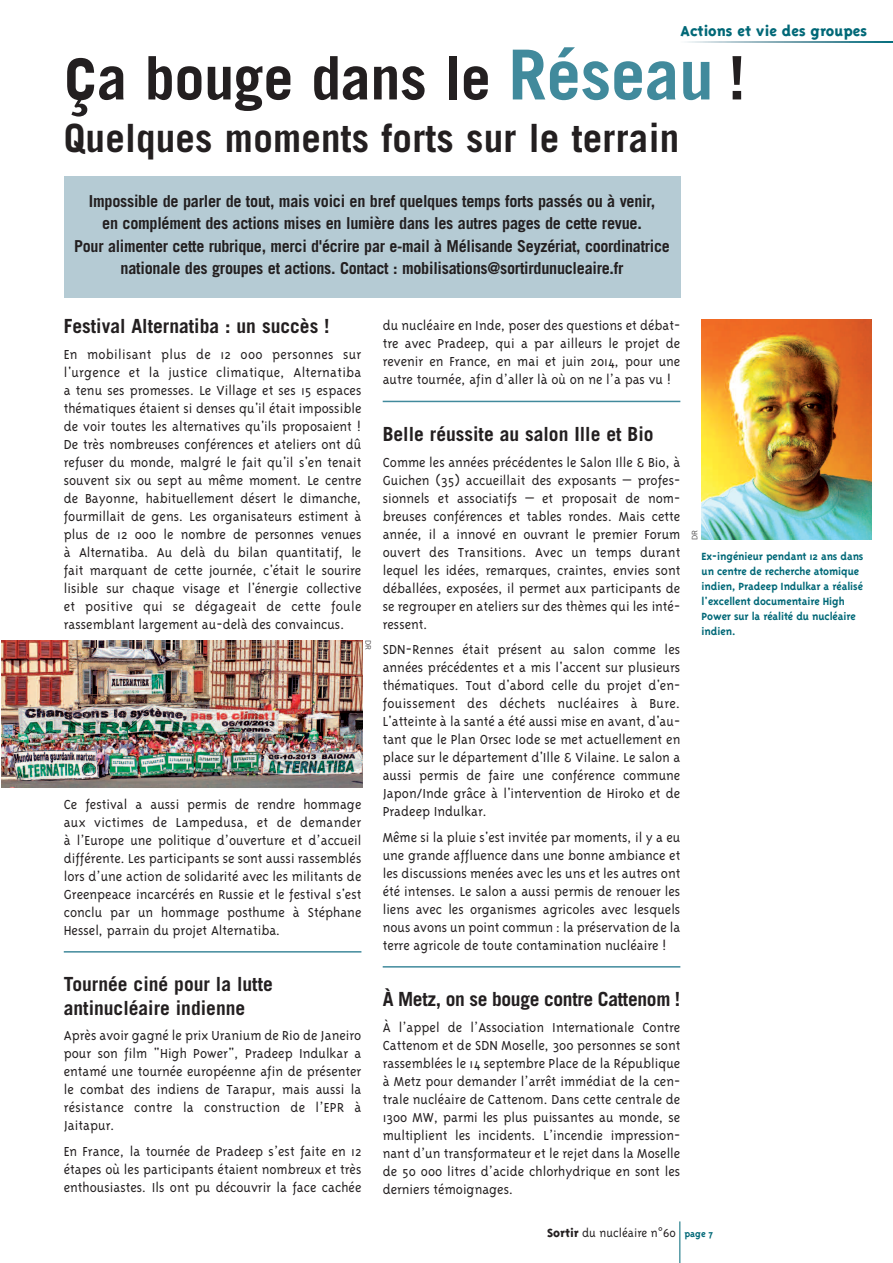
<style>
.page{position:relative;width:893px;height:1263px;background:#fff}
.page>*{position:absolute;margin:0;border:0;box-sizing:border-box;transform-origin:0 0}
.t1{font:700 60px "Trade Gothic LT Std";letter-spacing:-.005em;color:#231f20}
.t2{font:700 39px "Trade Gothic LT Std";letter-spacing:.005em;color:#231f20}
.t3{font:700 19.5px/23.4px "Trade Gothic LT Std";color:#231f20}
.t4{font:700 16.5px/22.5px "Trade Gothic LT Std";letter-spacing:-.015em;color:#231f20;text-align:center}
.t5{font:800 16.5px "Triplex";color:#006877}
.t6{font:300 15px/18px "Triplex";color:#231f20;text-align:justify}
.t7{font:300 13.5px "Triplex";color:#231f20}
.t8{font:700 12px/15px "Triplex";letter-spacing:-.01em;color:#006877}
.t9{font:300 7.5px "Trade Gothic LT Std";color:#231f20}
.s1{font-size:75px}
.s2{font-size:69px;color:#418a9c}
.s3{font-weight:800}
.s4{font-family:"Arial Narrow";font-weight:400}
.s5{font-weight:700;font-size:10.5px;color:#006877}
</style>
<div class="page">
<svg style="left:687px;top:41px;width:206px;height:2px"></svg>
<hr style="left:383px;top:966px;width:297px;height:1px;background:#418a9c">
<hr style="left:383px;top:401px;width:297px;height:1px;background:#418a9c">
<hr style="left:64px;top:951px;width:297px;height:1px;background:#418a9c">
<hr style="left:679px;top:1221px;width:1px;height:42px;background:#006877">
<img style="left:702px;top:320px;width:169px;height:220px">
<div style="left:64px;top:176px;width:616px;height:121px;background:#b5cbd4"></div>
<div style="left:2px;top:640px;width:361px;height:154px;background:linear-gradient(to right,#fff,#fff)"></div>
<img style="left:2px;top:641px;width:361px;height:146px">
<p class="t5" style="left:681px;top:21px;width:188px">Actions et vie des groupes</p>
<h1 class="t1" style="left:64px;top:56px;width:683px"><span class="s1">ç</span>a bouge dans le <span class="s2">Réseau</span> !</h1>
<h2 class="t2" style="left:64px;top:124px;width:617px">Quelques moments forts sur le terrain</h2>
<p class="t4" style="left:74px;top:191px;width:597px">Impossible de parler de tout, mais voici en bref quelques temps forts passés ou à venir,<br>en complément des actions mises en lumière dans les autres pages de cette revue.<br>Pour alimenter cette rubrique, merci d'écrire par e-mail à Mélisande Seyzériat, coordinatrice nationale des groupes et actions. Contact : mobilisations@sortirdunucleaire.fr</p>
<h3 class="t3" style="left:64px;top:316px;width:267px">Festival Alternatiba : un succès !</h3>
<p class="t6" style="left:64px;top:344px;width:299px">En mobilisant plus de 12 000 personnes sur l'urgence et la justice climatique, Alternatiba a tenu ses promesses. Le Village et ses 15 espaces thématiques étaient si denses qu'il était impossible de voir toutes les alternatives qu'ils proposaient !<br>De très nombreuses conférences et ateliers ont dû refuser du monde, malgré le fait qu'il s'en tenait souvent six ou sept au même moment. Le centre de Bayonne, habituellement désert le dimanche, fourmillait de gens. Les organisateurs estiment à plus de 12 000 le nombre de personnes venues à Alternatiba. Au delà du bilan quantitatif, le fait marquant de cette journée, c'était le sourire lisible sur chaque visage et l'énergie collective et positive qui se dégageait de cette foule rassemblant largement au-delà des convaincus.</p>
<p class="t9" style="left:371px;top:640px;width:12px;rotate:90deg">DR</p>
<p class="t6" style="left:64px;top:794px;width:299px">Ce festival a aussi permis de rendre hommage aux victimes de Lampedusa, et de demander à l’Europe une politique d’ouverture et d’accueil différente. Les participants se sont aussi rassemblés lors d’une action de solidarité avec les militants de Greenpeace incarcérés en Russie et le festival s'est conclu par un hommage posthume à Stéphane Hessel, parrain du projet Alternatiba.</p>
<h3 class="t3" style="left:64px;top:974px;width:211px">Tournée ciné pour la lutte antinucléaire indienne</h3>
<p class="t6" style="left:64px;top:1026px;width:299px">Après avoir gagné le prix Uranium de Rio de Janeiro pour son film "High Power", Pradeep Indulkar a entamé une tournée européenne afin de présenter le combat des indiens de Tarapur, mais aussi la résistance contre la construction de l’EPR à Jaitapur.</p>
<p class="t6" style="left:64px;top:1142px;width:299px">En France, la tournée de Pradeep s’est faite en 12 étapes où les participants étaient nombreux et très enthousiastes. Ils ont pu découvrir la face cachée</p>
<p class="t6" style="left:383px;top:316px;width:299px">du nucléaire en Inde, poser des questions et débat&shy;tre avec Pradeep, qui a par ailleurs le projet de revenir en France, en mai et juin 2014, pour une autre tournée, afin d’aller là où on ne l’a pas vu !</p>
<h3 class="t3" style="left:383px;top:424px;width:272px">Belle réussite au salon Ille et Bio</h3>
<p class="t6" style="left:383px;top:452px;width:299px">Comme les années précédentes le Salon Ille &amp; Bio, à Guichen (35) accueillait des exposants – profes&shy;sionnels et associatifs – et proposait de nom&shy;breuses conférences et tables rondes. Mais cette année, il a innové en ouvrant le premier Forum ouvert des Transitions. Avec un temps durant lequel les idées, remarques, craintes, envies sont déballées, exposées, il permet aux participants de se regrouper en ateliers sur des thèmes qui les inté&shy;ressent.</p>
<p class="t6" style="left:383px;top:640px;width:299px">SDN-Rennes était présent au salon comme les années précédentes et a mis l'accent sur plusieurs thématiques. Tout d'abord celle du projet d'en&shy;fouissement des déchets nucléaires à Bure.<br>L'atteinte à la santé a été aussi mise en avant, d'au&shy;tant que le Plan Orsec Iode se met actuellement en place sur le département d'Ille &amp; Vilaine. Le salon a aussi permis de faire une conférence commune Japon/Inde grâce à l'intervention de Hiroko et de Pradeep Indulkar.</p>
<p class="t6" style="left:383px;top:827px;width:299px">Même si la pluie s'est invitée par moments, il y a eu une grande affluence dans une bonne ambiance et les discussions menées avec les uns et les autres ont été intenses. Le salon a aussi permis de renouer les liens avec les organismes agricoles avec lesquels nous avons un point commun : la préservation de la terre agricole de toute contamination nucléaire !</p>
<h3 class="t3" style="left:383px;top:989px;width:299px">À Metz, on se bouge contre Cattenom !</h3>
<p class="t6" style="left:383px;top:1018px;width:299px">À l’appel de l’Association Internationale Contre Cattenom et de SDN Moselle, 300 personnes se sont rassemblées le 14 septembre Place de la République à Metz pour demander l’arrêt immédiat de la cen&shy;trale nucléaire de Cattenom. Dans cette centrale de 1300 MW, parmi les plus puissantes au monde, se multiplient les incidents. L’incendie impression&shy;nant d’un transformateur et le rejet dans la Moselle de 50 000 litres d’acide chlorhydrique en sont les derniers témoignages.</p>
<p class="t7" style="left:547px;top:1224px;width:168px"><span class="s3">Sortir</span> du nucléaire n<span class="s4">°</span>60 <span class="s5">page 7</span></p>
<p class="t9" style="left:692px;top:540px;width:12px;rotate:-90deg">DR</p>
<p class="t8" style="left:702px;top:549px;width:163px">Ex-ingénieur pendant 12 ans dans un centre de recherche atomique indien, Pradeep Indulkar a réalisé l'excellent documentaire High<br>Power sur la réalité du nucléaire indien.</p>
</div>
